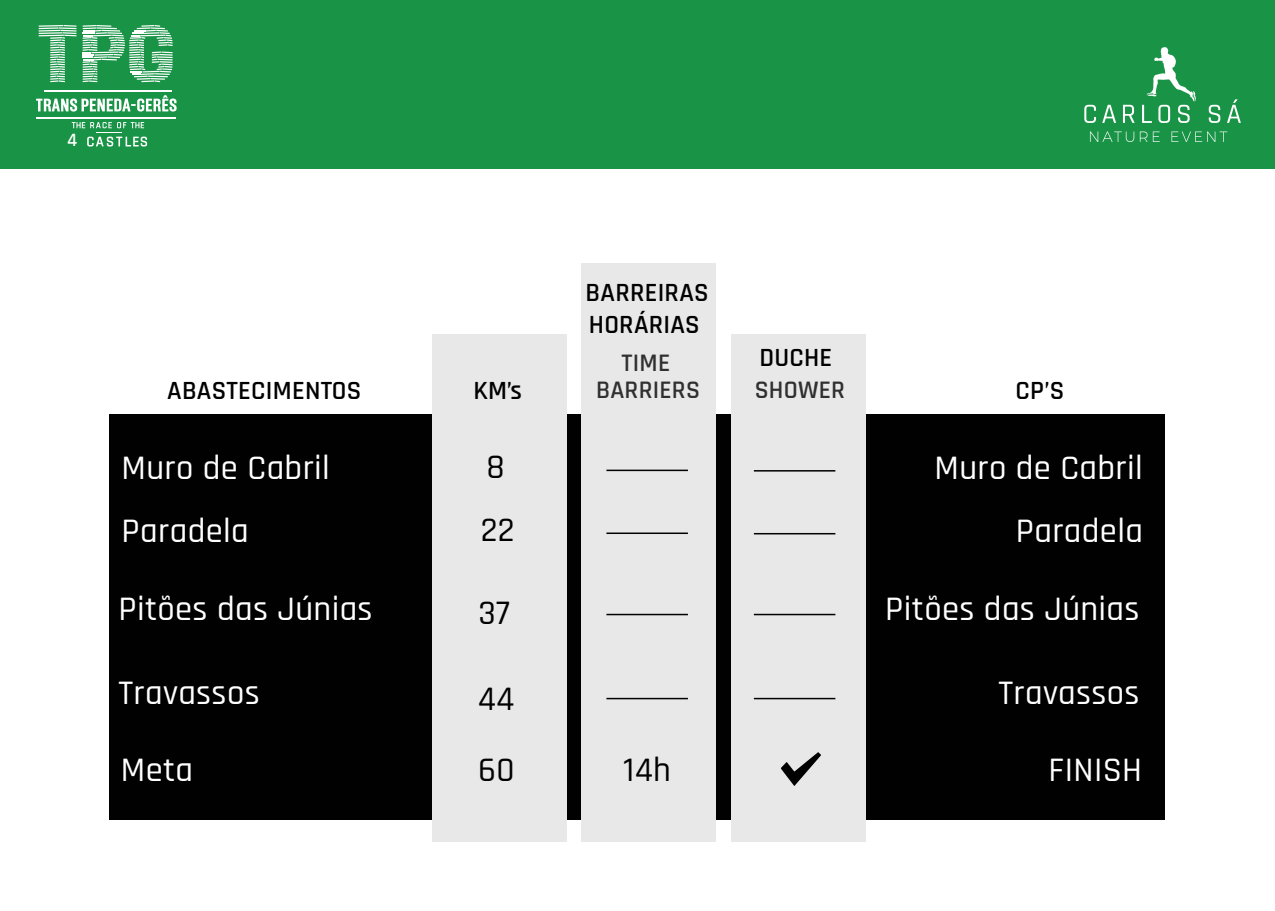
<style>
.page{position:relative;width:1275px;height:911px;background:#fff}
.page>*{position:absolute;margin:0;border:0;box-sizing:border-box;transform-origin:0 0}
.t1{font:500 34.65px "Rajdhani";letter-spacing:.01em;color:#fff}
.t2{font:500 34.65px "Rajdhani";letter-spacing:.01em;color:#010101}
.t3{font:600 26.55px/32px "Rajdhani";letter-spacing:.01em;color:#010101}
.t4{font:600 25.5px/27.2px "Rajdhani";letter-spacing:.01em;color:#303030;text-align:center}
.t5{font:600 19.05px "Rajdhani";color:#fff}
</style>
<div class="page">
<div style="left:0;top:0;width:1275px;height:169px;background:#199446"></div>
<hr style="left:44px;top:90px;width:128px;height:2px;background:#fff">
<hr style="left:37px;top:117px;width:139px;height:1px;background:#fff">
<svg style="left:36px;top:95px;width:141px;height:17px"></svg>
<svg style="left:39px;top:25px;width:37px;height:57px"></svg>
<svg style="left:83px;top:25px;width:90px;height:57px"></svg>
<svg style="left:72px;top:122px;width:75px;height:24px"></svg>
<svg style="left:1090px;top:131px;width:44px;height:11px"></svg>
<svg style="left:1140px;top:131px;width:20px;height:11px"></svg>
<svg style="left:1172px;top:131px;width:55px;height:11px"></svg>
<svg style="left:1084px;top:105px;width:12px;height:18px"></svg>
<svg style="left:1102px;top:105px;width:14px;height:18px"></svg>
<svg style="left:1123px;top:105px;width:12px;height:18px"></svg>
<svg style="left:1142px;top:47px;width:54px;height:76px"></svg>
<svg style="left:1209px;top:105px;width:11px;height:18px"></svg>
<svg style="left:1227px;top:99px;width:14px;height:24px"></svg>
<div style="left:110px;top:414px;width:1055px;height:406px;background:#010101"></div>
<div style="left:432px;top:334px;width:135px;height:507px;background:#e9e8e8"></div>
<div style="left:731px;top:334px;width:135px;height:507px;background:#e9e8e8"></div>
<div style="left:581px;top:263px;width:135px;height:578px;background:#e9e8e8"></div>
<hr style="left:606px;top:614px;width:82px;height:1px;background:#010101">
<hr style="left:606px;top:532px;width:82px;height:2px;background:#010101">
<hr style="left:754px;top:614px;width:81px;height:1px;background:#010101">
<hr style="left:754px;top:533px;width:81px;height:1px;background:#010101">
<hr style="left:606px;top:469px;width:82px;height:2px;background:#010101">
<hr style="left:754px;top:470px;width:81px;height:1px;background:#010101">
<hr style="left:606px;top:698px;width:82px;height:1px;background:#010101">
<hr style="left:754px;top:698px;width:81px;height:1px;background:#010101">
<svg style="left:781px;top:752px;width:40px;height:34px"></svg>
<p class="t5" style="left:67px;top:129px;width:12px">4</p>
<p class="t3" style="left:586px;top:277px;width:125px">BARREIRAS<br>HORÁRIAS</p>
<p class="t4" style="left:596px;top:350px;width:105px">TIME<br>BARRIERS</p>
<p class="t3" style="left:759px;top:342px;width:74px">DUCHE</p>
<p class="t4" style="left:755px;top:377px;width:92px">SHOWER</p>
<p class="t3" style="left:167px;top:376px;width:196px">ABASTECIMENTOS</p>
<p class="t3" style="left:1015px;top:376px;width:50px">CP’S</p>
<p class="t3" style="left:473px;top:376px;width:50px">KM’s</p>
<p class="t1" style="left:122px;top:448px;width:210px">Muro de Cabril</p>
<p class="t2" style="left:487px;top:447px;width:20px">8</p>
<p class="t1" style="left:935px;top:448px;width:210px">Muro de Cabril</p>
<p class="t1" style="left:122px;top:511px;width:129px">Paradela</p>
<p class="t2" style="left:481px;top:510px;width:35px">22</p>
<p class="t1" style="left:1016px;top:511px;width:129px">Paradela</p>
<p class="t1" style="left:118px;top:589px;width:256px">Pitões das Júnias</p>
<p class="t2" style="left:478px;top:592px;width:33px">37</p>
<p class="t1" style="left:885px;top:589px;width:256px">Pitões das Júnias</p>
<p class="t1" style="left:118px;top:673px;width:143px">Travassos</p>
<p class="t2" style="left:478px;top:678px;width:38px">44</p>
<p class="t1" style="left:998px;top:673px;width:143px">Travassos</p>
<p class="t1" style="left:121px;top:750px;width:74px">Meta</p>
<p class="t2" style="left:479px;top:750px;width:37px">60</p>
<p class="t2" style="left:623px;top:750px;width:49px">14h</p>
<p class="t1" style="left:1049px;top:750px;width:95px">FINISH</p>
</div>
